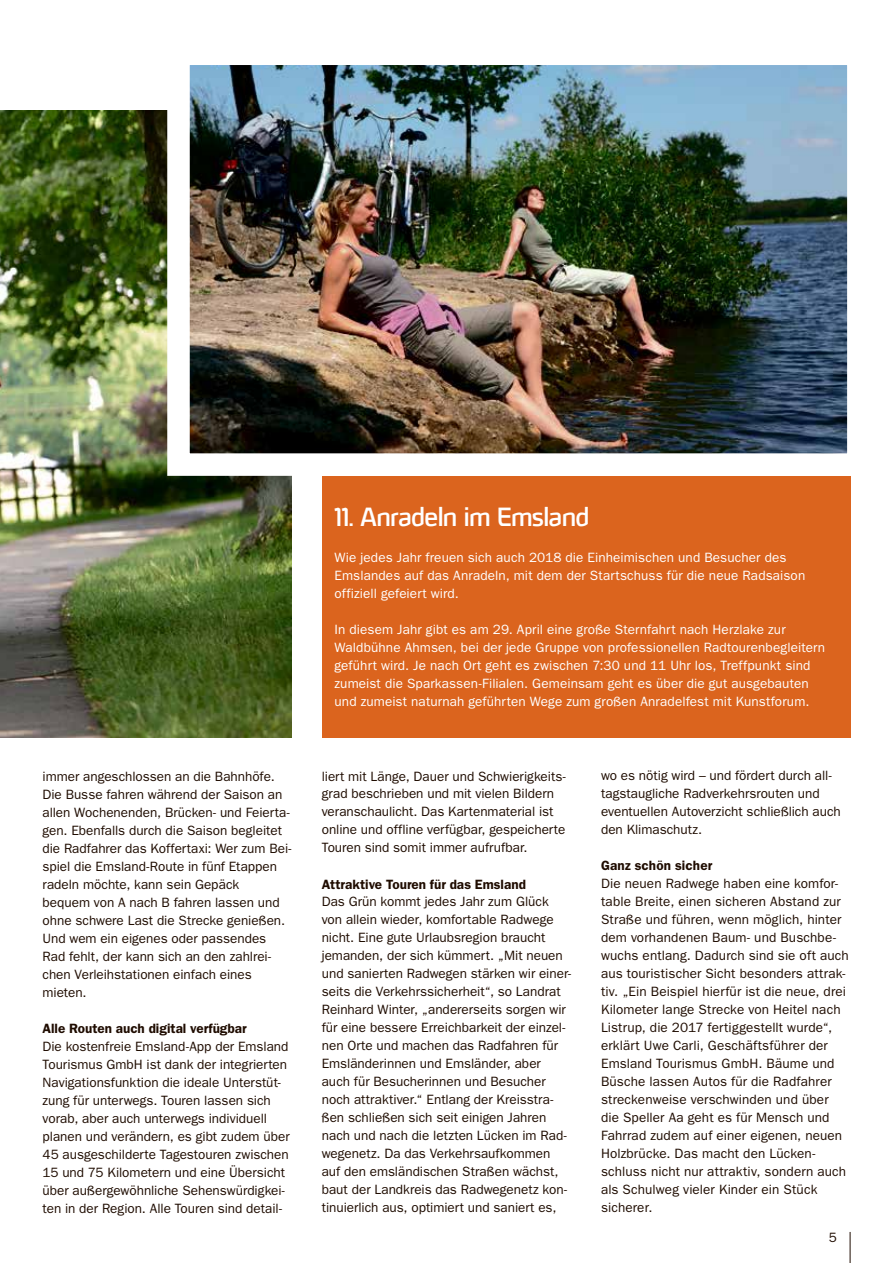
<style>
.page{position:relative;width:893px;height:1263px;background:#fff}
.page>*{position:absolute;margin:0;border:0;box-sizing:border-box;transform-origin:0 0}
.t1{font:24px "Hybrea";color:#fff}
.t2{font:13.5px/18px "Franklin Gothic LT";color:#1f0c00}
.t3{font:13.5px/18px "Franklin Gothic LT";letter-spacing:.01em;color:#fff}
.t4{font:600 13.5px "Franklin Gothic LT";color:#1f0c00}
</style>
<div class="page">
<img style="left:0;top:111px;width:292px;height:626px">
<div style="left:322px;top:476px;width:528px;height:261px;background:#db641e"></div>
<img style="left:190px;top:66px;width:657px;height:387px">
<hr style="left:850px;top:1232px;width:1px;height:31px;background:#1f0c00">
<p class="t2" style="left:43px;top:767px;width:250px">immer angeschlossen an die Bahnhöfe.<br>Die Busse fahren während der Saison an allen Wochenenden, Brücken- und Feierta&shy;gen. Ebenfalls durch die Saison begleitet die Radfahrer das Koffertaxi: Wer zum Bei&shy;spiel die Emsland-Route in fünf Etappen radeln möchte, kann sein Gepäck<br>bequem von A nach B fahren lassen und ohne schwere Last die Strecke genießen.<br>Und wem ein eigenes oder passendes Rad fehlt, der kann sich an den zahlrei&shy;chen Verleihstationen einfach eines mieten.</p>
<p class="t4" style="left:43px;top:1020px;width:206px">Alle Routen auch digital verfügbar</p>
<p class="t2" style="left:43px;top:1037px;width:249px">Die kostenfreie Emsland-App der Emsland Tourismus GmbH ist dank der integrierten N avigationsfunktion die ideale Unterstüt&shy;zung für unterwegs. Touren lassen sich vorab, aber auch unterwegs individuell planen und verändern, es gibt zudem über 45 ausgeschilderte Tagestouren zwischen 15 und 75 Kilometern und eine Übersicht über außergewöhnliche Sehenswürdigkei&shy;ten in der Region. Alle Touren sind detail-</p>
<h1 class="t1" style="left:334px;top:503px;width:256px">11. Anradeln im Emsland</h1>
<p class="t3" style="left:334px;top:549px;width:472px">Wie jedes Jahr freuen sich auch 2018 die Einheimischen und Besucher des<br>Emslandes auf das Anradeln, mit dem der Startschuss für die neue Radsaison offiziell gefeiert wird.</p>
<p class="t3" style="left:334px;top:621px;width:492px">In diesem Jahr gibt es am 29. April eine große Sternfahrt nach Herzlake zur Waldbühne Ahmsen, bei der jede Gruppe von professionellen Radtourenbegleitern geführt wird. Je nach Ort geht es zwischen 7:30 und 11 Uhr los, Treffpunkt sind zumeist die Sparkassen-Filialen. Gemeinsam geht es über die gut ausgebauten und zumeist naturnah geführten Wege zum großen Anradelfest mit Kunstforum.</p>
<p class="t2" style="left:322px;top:767px;width:245px">liert mit Länge, Dauer und Schwierigkeits&shy;grad beschrieben und mit vielen Bildern veranschaulicht. Das Kartenmaterial ist online und offline verfügbar, gespeicherte Touren sind somit immer aufrufbar.</p>
<p class="t4" style="left:322px;top:876px;width:206px">Attraktive Touren für das Emsland</p>
<p class="t2" style="left:322px;top:893px;width:251px">Das Grün kommt jedes Jahr zum Glück von allein wieder, komfortable Radwege nicht. Eine gute Urlaubsregion braucht jemanden, der sich kümmert. „Mit neuen und sanierten Radwegen stärken wir einer&shy;seits die Verkehrssicherheit“, so Landrat Reinhard Winter, „andererseits sorgen wir für eine bessere Erreichbarkeit der einzel&shy;nen Orte und machen das Radfahren für Emsländerinnen und Emsländer, aber auch für Besucherinnen und Besucher noch attraktiver.“ Entlang der Kreisstra&shy;ßen schließen sich seit einigen Jahren nach und nach die letzten Lücken im Rad&shy;wegenetz. Da das Verkehrsaufkommen auf den emsländischen Straßen wächst, baut der Landkreis das Radwegenetz kon&shy;tinuierlich aus, optimiert und saniert es,</p>
<p class="t2" style="left:601px;top:767px;width:241px">wo es nötig wird – und fördert durch all&shy;tagstaugliche Radverkehrsrouten und eventuellen Autoverzicht schließlich auch den Klimaschutz.</p>
<p class="t4" style="left:601px;top:858px;width:113px">Ganz schön sicher</p>
<p class="t2" style="left:601px;top:875px;width:249px">Die neuen Radwege haben eine komfor&shy;table Breite, einen sicheren Abstand zur Straße und führen, wenn möglich, hinter dem vorhandenen Baum- und Buschbe&shy;wuchs entlang. Dadurch sind sie oft auch aus touristischer Sicht besonders attrak&shy;tiv. „Ein Beispiel hierfür ist die neue, drei Kilometer lange Strecke von Heitel nach Listrup, die 2017 fertiggestellt wurde“, erklärt Uwe Carli, Geschäftsführer der Emsland Tourismus GmbH . Bäume und Büsche lassen Autos für die Radfahrer streckenweise verschwinden und über die Speller Aa geht es für Mensch und Fahrrad zudem auf einer eigenen, neuen Holzbrücke. Das macht den Lücken&shy;schluss nicht nur attraktiv, sondern auch als Schulweg vieler Kinder ein Stück sicherer.</p>
<p class="t2" style="left:829px;top:1228px;width:10px">5</p>
</div>
